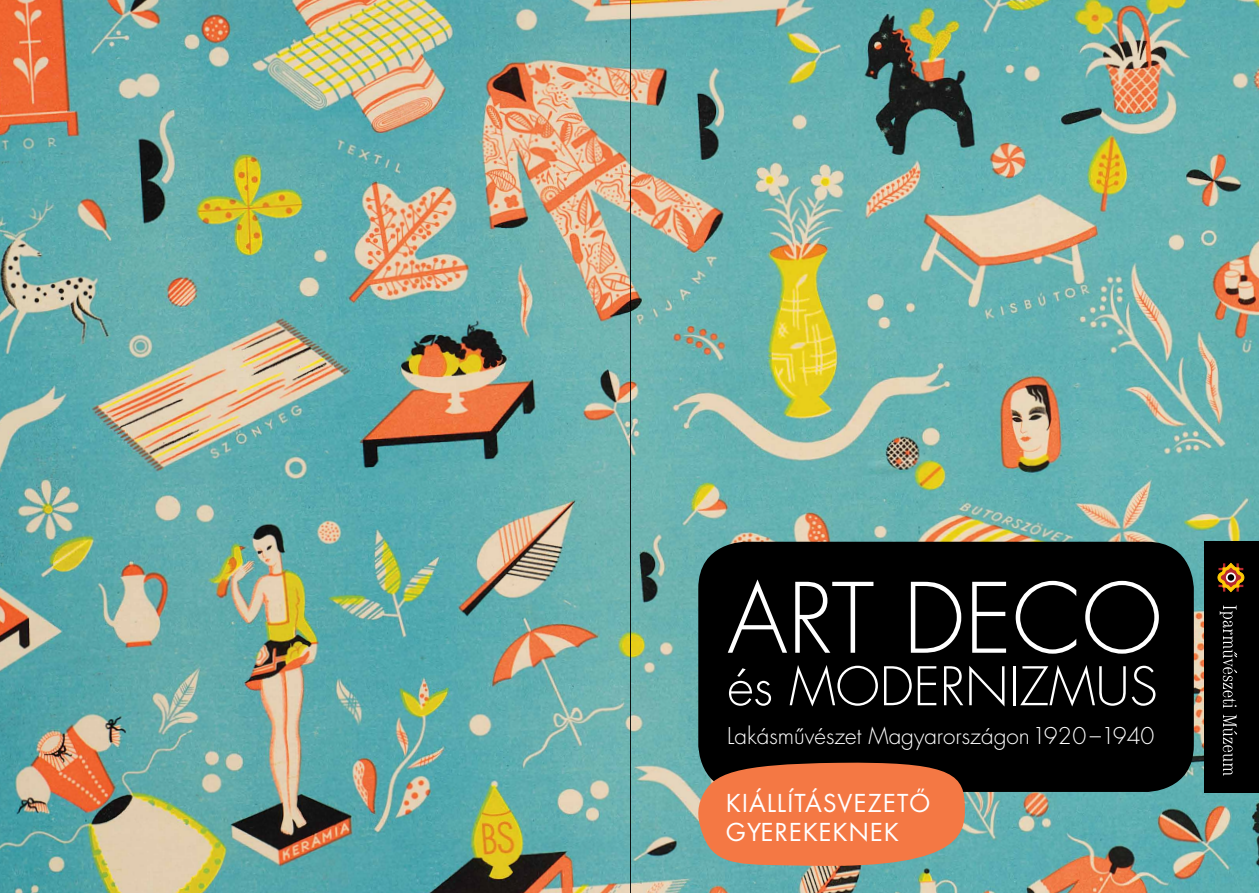
<style>
.page{position:relative;width:1259px;height:893px;background:#fff}
.page>*{position:absolute;margin:0;border:0;box-sizing:border-box;transform-origin:0 0}
.t1{font:300 94.05px "Futura CE";color:#fff}
.t2{font:300 51.75px "Futura CE";color:#fff}
.t3{font:24px/28.5px "Futura CE";letter-spacing:.05em;color:#fff}
.t4{font:300 22.5px "Futura CE";color:#fff}
</style>
<div class="page">
<img style="left:0;top:0;width:1259px;height:893px">
<div style="left:698px;top:542px;width:495px;height:250px;background:#000;border-radius:47px"></div>
<svg style="left:696px;top:762px;width:273px;height:107px"></svg>
<div style="left:1204px;top:542px;width:55px;height:251px;background:#000"></div>
<svg style="left:1219px;top:605px;width:18px;height:103px"></svg>
<svg style="left:1222px;top:715px;width:15px;height:61px"></svg>
<svg style="left:1217px;top:563px;width:27px;height:29px"></svg>
<svg style="left:1226px;top:572px;width:10px;height:10px"></svg>
<div style="left:1227px;top:574px;width:7px;height:7px;background:#000;border-radius:50%"></div>
<hr style="left:630px;top:0;width:1px;height:893px;background:#000">
<h1 class="t1" style="left:727px;top:557px;width:436px">Art Deco</h1>
<h2 class="t2" style="left:727px;top:653px;width:432px">és Modernizmus</h2>
<p class="t4" style="left:727px;top:722px;width:429px">Lakásművészet Magyarországon 1920–1940</p>
<p class="t3" style="left:726px;top:789px;width:205px">KIÁLLÍTÁSVEZETŐ<br>GYEREKEKNEK</p>
</div>
